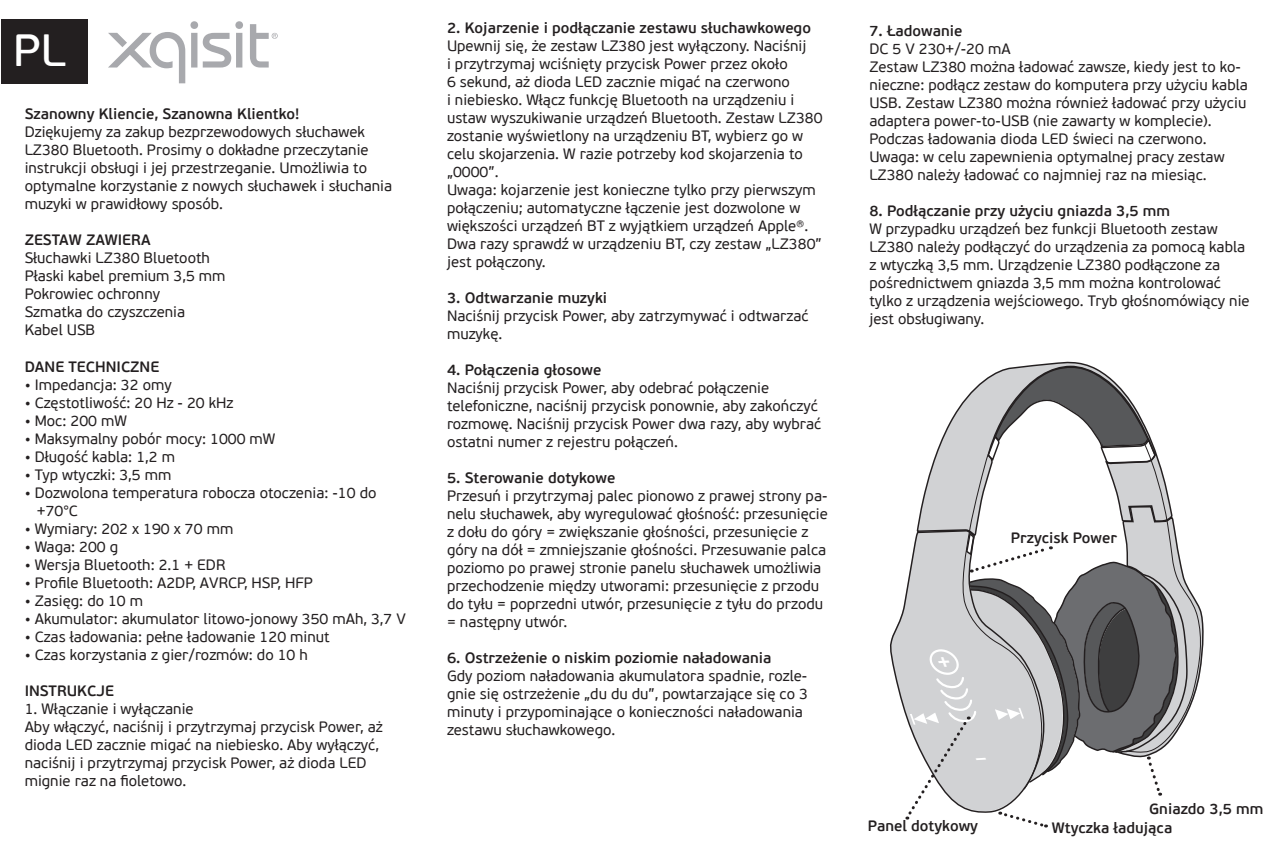
<style>
.page{position:relative;width:1276px;height:851px;background:#fff}
.page>*{position:absolute;margin:0;border:0;box-sizing:border-box;transform-origin:0 0}
.t1{font:45px "PF Beau Sans Pro Bbook";color:#fff}
.t2{font:15px/18px "PF Beau Sans Pro";color:#231f20}
.t3{font:600 15px "PF Beau Sans Pro";color:#231f20}
</style>
<div class="page">
<svg style="left:890px;top:592px;width:16px;height:125px"></svg>
<div style="left:191px;top:33px;width:6px;height:34px;background:#a8a9ad"></div>
<div style="left:190px;top:21px;width:8px;height:8px;background:#a8a9ad;border-radius:50%"></div>
<svg style="left:203px;top:33px;width:28px;height:34px"></svg>
<div style="left:236px;top:33px;width:6px;height:34px;background:#a8a9ad"></div>
<div style="left:235px;top:21px;width:8px;height:8px;background:#a8a9ad;border-radius:50%"></div>
<svg style="left:250px;top:24px;width:28px;height:43px"></svg>
<svg style="left:108px;top:32px;width:77px;height:51px"></svg>
<div style="left:1px;top:19px;width:87px;height:64px;background:#231f20"></div>
<svg style="left:906px;top:362px;width:298px;height:466px"></svg>
<p class="t1" style="left:13px;top:25px;width:54px">PL</p>
<p class="t3" style="left:25px;top:105px;width:276px">Szanowny Kliencie, Szanowna Klientko!</p>
<p class="t2" style="left:25px;top:123px;width:369px">Dziękujemy za zakup bezprzewodowych słuchawek LZ380 Bluetooth. Prosimy o dokładne przeczytanie instrukcji obsługi i jej przestrzeganie. Umożliwia to optymalne korzystanie z nowych słuchawek i słuchania muzyki w prawidłowy sposób.</p>
<p class="t3" style="left:25px;top:231px;width:127px">ZESTAW ZAWIERA</p>
<p class="t2" style="left:25px;top:249px;width:187px">Słuchawki LZ380 Bluetooth</p>
<p class="t2" style="left:25px;top:267px;width:202px">Płaski kabel premium 3,5 mm</p>
<p class="t2" style="left:25px;top:285px;width:137px">Pokrowiec ochronny</p>
<p class="t2" style="left:25px;top:303px;width:162px">Szmatka do czyszczenia</p>
<p class="t2" style="left:25px;top:321px;width:72px">Kabel USB</p>
<p class="t3" style="left:25px;top:357px;width:136px">DANE TECHNICZNE</p>
<p class="t2" style="left:25px;top:375px;width:149px">• Impedancja: 32 omy</p>
<p class="t2" style="left:25px;top:393px;width:210px">• Częstotliwość: 20 Hz - 20 kHz</p>
<p class="t2" style="left:25px;top:411px;width:104px">• Moc: 200 mW</p>
<p class="t2" style="left:25px;top:429px;width:252px">• Maksymalny pobór mocy: 1000 mW</p>
<p class="t2" style="left:25px;top:447px;width:152px">• Długość kabla: 1,2 m</p>
<p class="t2" style="left:25px;top:465px;width:148px">• Typ wtyczki: 3,5 mm</p>
<p class="t2" style="left:25px;top:483px;width:353px">• Dozwolona temperatura robocza otoczenia: -10 do</p>
<p class="t2" style="left:37px;top:501px;width:43px">+70°C</p>
<p class="t2" style="left:25px;top:519px;width:210px">• Wymiary: 202 x 190 x 70 mm</p>
<p class="t2" style="left:25px;top:537px;width:95px">• Waga: 200 g</p>
<p class="t2" style="left:25px;top:555px;width:202px">• Wersja Bluetooth: 2.1 + EDR</p>
<p class="t2" style="left:25px;top:573px;width:290px">• Profile Bluetooth: A2DP, AVRCP, HSP, HFP</p>
<p class="t2" style="left:25px;top:591px;width:120px">• Zasięg: do 10 m</p>
<p class="t2" style="left:25px;top:609px;width:383px">• Akumulator: akumulator litowo-jonowy 350 mAh, 3,7 V</p>
<p class="t2" style="left:25px;top:627px;width:306px">• Czas ładowania: pełne ładowanie 120 minut</p>
<p class="t2" style="left:25px;top:645px;width:285px">• Czas korzystania z gier/rozmów: do 10 h</p>
<p class="t3" style="left:25px;top:681px;width:91px">INSTRUKCJE</p>
<p class="t2" style="left:25px;top:699px;width:170px">1. Włączanie i wyłączanie</p>
<p class="t2" style="left:25px;top:717px;width:359px">Aby włączyć, naciśnij i przytrzymaj przycisk Power, aż dioda LED zacznie migać na niebiesko. Aby wyłączyć, naciśnij i przytrzymaj przycisk Power, aż dioda LED mignie raz na fioletowo.</p>
<p class="t3" style="left:447px;top:18px;width:365px">2. Kojarzenie i podłączanie zestawu słuchawkowego</p>
<p class="t2" style="left:447px;top:37px;width:377px">Upewnij się, że zestaw LZ380 jest wyłączony. Naciśnij<br>i przytrzymaj wciśnięty przycisk Power przez około<br>6 sekund, aż dioda LED zacznie migać na czerwono<br>i niebiesko. Włącz funkcję Bluetooth na urządzeniu i ustaw wyszukiwanie urządzeń Bluetooth. Zestaw LZ380 zostanie wyświetlony na urządzeniu BT, wybierz go w celu skojarzenia. W razie potrzeby kod skojarzenia to „0000”.</p>
<p class="t2" style="left:447px;top:181px;width:370px">Uwaga: kojarzenie jest konieczne tylko przy pierwszym połączeniu; automatyczne łączenie jest dozwolone w większości urządzeń BT z wyjątkiem urządzeń Apple®.</p>
<p class="t2" style="left:447px;top:235px;width:376px">Dwa razy sprawdź w urządzeniu BT, czy zestaw „LZ380” jest połączony.</p>
<p class="t3" style="left:447px;top:288px;width:162px">3. Odtwarzanie muzyki</p>
<p class="t2" style="left:447px;top:307px;width:363px">Naciśnij przycisk Power, aby zatrzymywać i odtwarzać muzykę.</p>
<p class="t3" style="left:447px;top:360px;width:156px">4. Połączenia głosowe</p>
<p class="t2" style="left:447px;top:379px;width:376px">Naciśnij przycisk Power, aby odebrać połączenie telefoniczne, naciśnij przycisk ponownie, aby zakończyć rozmowę. Naciśnij przycisk Power dwa razy, aby wybrać ostatni numer z rejestru połączeń.</p>
<p class="t3" style="left:447px;top:468px;width:170px">5. Sterowanie dotykowe</p>
<p class="t2" style="left:447px;top:487px;width:382px">Przesuń i przytrzymaj palec pionowo z prawej strony pa&shy;nelu słuchawek, aby wyregulować głośność: przesunięcie z dołu do góry = zwiększanie głośności, przesunięcie z góry na dół = zmniejszanie głośności. Przesuwanie palca poziomo po prawej stronie panelu słuchawek umożliwia przechodzenie między utworami: przesunięcie z przodu do tyłu = poprzedni utwór, przesunięcie z tyłu do przodu = następny utwór.</p>
<p class="t3" style="left:447px;top:648px;width:326px">6. Ostrzeżenie o niskim poziomie naładowania</p>
<p class="t2" style="left:447px;top:667px;width:362px">Gdy poziom naładowania akumulatora spadnie, rozle&shy;gnie się ostrzeżenie „du du du”, powtarzające się co 3 minuty i przypominające o konieczności naładowania zestawu słuchawkowego.</p>
<p class="t3" style="left:869px;top:22px;width:95px">7. Ładowanie</p>
<p class="t2" style="left:869px;top:40px;width:143px">DC 5 V 230+/-20 mA</p>
<p class="t2" style="left:869px;top:58px;width:380px">Zestaw LZ380 można ładować zawsze, kiedy jest to ko&shy;nieczne: podłącz zestaw do komputera przy użyciu kabla USB. Zestaw LZ380 można również ładować przy użyciu adaptera power-to-USB (nie zawarty w komplecie).</p>
<p class="t2" style="left:869px;top:130px;width:339px">Podczas ładowania dioda LED świeci na czerwono.</p>
<p class="t2" style="left:869px;top:148px;width:357px">Uwaga: w celu zapewnienia optymalnej pracy zestaw<br>LZ380 należy ładować co najmniej raz na miesiąc.</p>
<p class="t3" style="left:869px;top:202px;width:302px">8. Podłączanie przy użyciu gniazda 3,5 mm</p>
<p class="t2" style="left:869px;top:220px;width:382px">W przypadku urządzeń bez funkcji Bluetooth zestaw LZ380 należy podłączyć do urządzenia za pomocą kabla z wtyczką 3,5 mm. Urządzenie LZ380 podłączone za pośrednictwem gniazda 3,5 mm można kontrolować tylko z urządzenia wejściowego. Tryb głośnomówiący nie jest obsługiwany.</p>
<p class="t3" style="left:1011px;top:528px;width:108px">Przycisk Power</p>
<p class="t3" style="left:1149px;top:799px;width:116px">Gniazdo 3,5 mm</p>
<p class="t3" style="left:868px;top:816px;width:112px">Panel dotykowy</p>
<p class="t3" style="left:1052px;top:818px;width:122px">Wtyczka ładująca</p>
</div>
